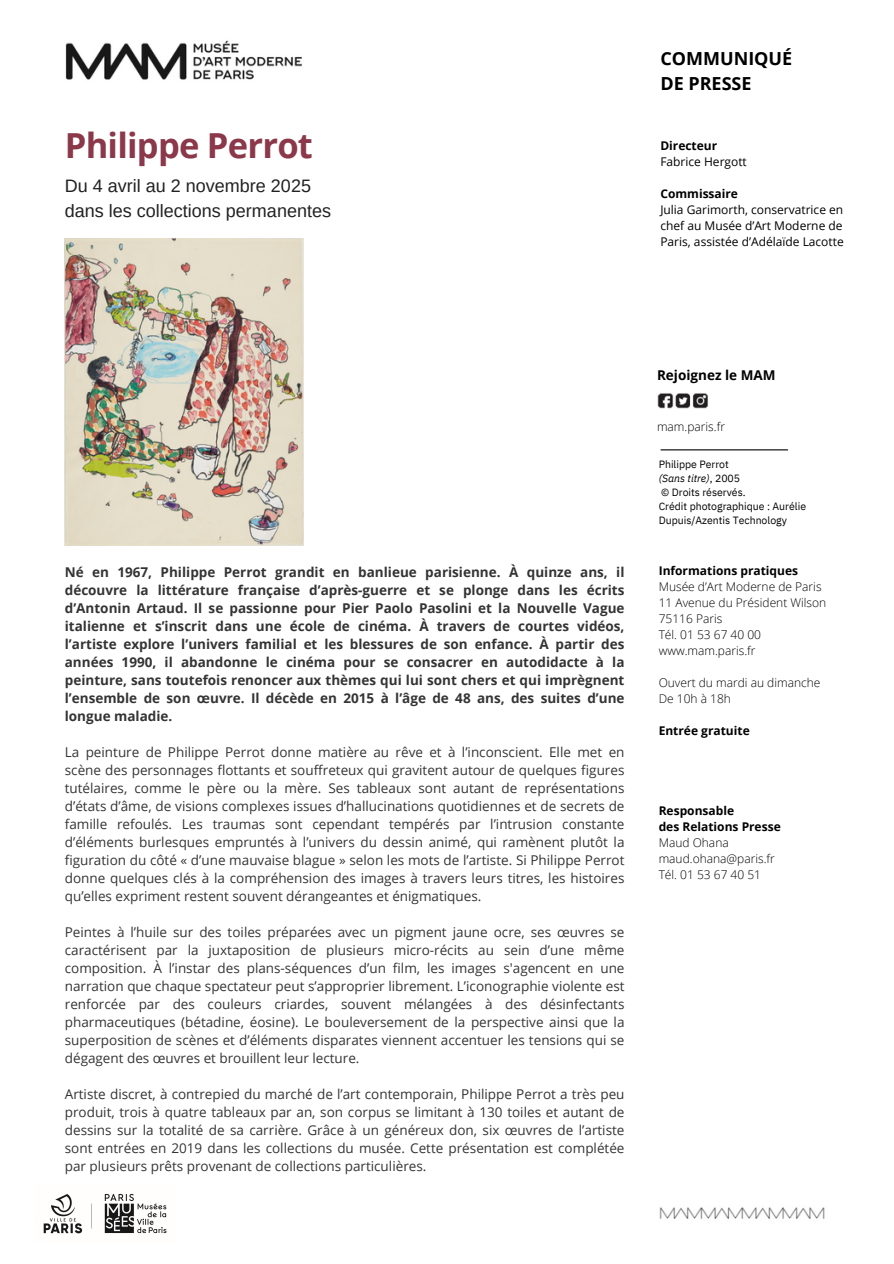
<style>
.page{position:relative;width:894px;height:1264px;background:#fff}
.page>*{position:absolute;margin:0;border:0;box-sizing:border-box;transform-origin:0 0}
.t1{font:700 34.5px "Open Sans";letter-spacing:-.02em;color:#8b384b}
.t2{font:18px/24.8px "Arimo";color:#212121}
.t3{font:700 18px/25px "Open Sans";color:#000}
.t4{font:13.5px/18px "Open Sans";color:#000;text-align:justify}
.t5{font:700 13.5px/18px "Open Sans";color:#000;text-align:justify}
.t6{font:300 12px "Open Sans";color:#000}
.t7{font:12px/16px "Open Sans";color:#000;text-align:justify}
.t8{font:700 12px "Open Sans";color:#000}
.t9{font:10.5px/14px "IBM Plex Sans";color:#000}
.t10{font:italic 10.5px "IBM Plex Sans";color:#000}
.s1{font-style:normal}
</style>
<div class="page">
<img style="left:65px;top:40px;width:237px;height:40px">
<img style="left:659px;top:1207px;width:166px;height:12px">
<img style="left:657px;top:393px;width:51px;height:16px">
<img style="left:43px;top:1193px;width:124px;height:41px">
<hr style="left:660px;top:449px;width:127px;height:1px;background:#000">
<img style="left:65px;top:238px;width:238px;height:307px">
<p class="t1" style="left:65px;top:121px;width:249px">Philippe Perrot</p>
<p class="t2" style="left:65px;top:174px;width:268px">Du 4 avril au 2 novembre 2025 dans les collections permanentes</p>
<p class="t3" style="left:660px;top:46px;width:133px">COMMUNIQUÉ<br>DE PRESSE</p>
<p class="t8" style="left:660px;top:137px;width:58px">Directeur</p>
<p class="t7" style="left:660px;top:154px;width:88px">Fabrice Hergott</p>
<p class="t8" style="left:660px;top:185px;width:79px">Commissaire</p>
<p class="t7" style="left:660px;top:202px;width:185px">Julia Garimorth, conservatrice en chef au Musée d’Art Moderne de Paris, assistée d’Adélaïde Lacotte</p>
<p class="t5" style="left:65px;top:562px;width:561px">Né en 1967, Philippe Perrot grandit en banlieue parisienne. À quinze ans, il découvre la littérature française d’après-guerre et se plonge dans les écrits d’Antonin Artaud. Il se passionne pour Pier Paolo Pasolini et la Nouvelle Vague italienne et s’inscrit dans une école de cinéma. À travers de courtes vidéos, l’artiste explore l’univers familial et les blessures de son enfance. À partir des années 1990, il abandonne le cinéma pour se consacrer en autodidacte à la peinture, sans toutefois renoncer aux thèmes qui lui sont chers et qui imprègnent l’ensemble de son œuvre. Il décède en 2015 à l’âge de 48 ans, des suites d’une longue maladie.</p>
<p class="t4" style="left:65px;top:742px;width:561px">La peinture de Philippe Perrot donne matière au rêve et à l’inconscient. Elle met en scène des personnages flottants et souffreteux qui gravitent autour de quelques figures tutélaires, comme le père ou la mère. Ses tableaux sont autant de représentations d’états d’âme, de visions complexes issues d’hallucinations quotidiennes et de secrets de famille refoulés. Les traumas sont cependant tempérés par l’intrusion constante d’éléments burlesques empruntés à l’univers du dessin animé, qui ramènent plutôt la figuration du côté « d’une mauvaise blague » selon les mots de l’artiste. Si Philippe Perrot donne quelques clés à la compréhension des images à travers leurs titres, les histoires qu’elles expriment restent souvent dérangeantes et énigmatiques.</p>
<p class="t4" style="left:65px;top:922px;width:561px">Peintes à l’huile sur des toiles préparées avec un pigment jaune ocre, ses œuvres se caractérisent par la juxtaposition de plusieurs micro-récits au sein d’une même composition. À l’instar des plans-séquences d’un film, les images s'agencent en une narration que chaque spectateur peut s’approprier librement. L’iconographie violente est renforcée par des couleurs criardes, souvent mélangées à des désinfectants pharmaceutiques (bétadine, éosine). Le bouleversement de la perspective ainsi que la superposition de scènes et d’éléments disparates viennent accentuer les tensions qui se dégagent des œuvres et brouillent leur lecture.</p>
<p class="t4" style="left:65px;top:1084px;width:561px">Artiste discret, à contrepied du marché de l’art contemporain, Philippe Perrot a très peu produit, trois à quatre tableaux par an, son corpus se limitant à 130 toiles et autant de dessins sur la totalité de sa carrière. Grâce à un généreux don, six œuvres de l’artiste sont entrées en 2019 dans les collections du musée. Cette présentation est complétée par plusieurs prêts provenant de collections particulières.</p>
<p class="t5" style="left:656px;top:366px;width:120px">Rejoignez le MAM</p>
<h1 class="t6" style="left:656px;top:417px;width:69px">mam.paris.fr</h1>
<p class="t9" style="left:658px;top:457px;width:72px">Philippe Perrot</p>
<p class="t10" style="left:658px;top:471px;width:83px">(Sans titre)<span class="s1">, 2005</span></p>
<p class="t9" style="left:661px;top:485px;width:86px">© Droits réservés.</p>
<p class="t9" style="left:658px;top:499px;width:149px">Crédit photographique : Aurélie<br>Dupuis/Azentis Technology</p>
<h3 class="t8" style="left:658px;top:562px;width:141px">Informations pratiques</h3>
<p class="t6" style="left:658px;top:578px;width:164px">Musée d’Art Moderne de Paris</p>
<h4 class="t6" style="left:658px;top:594px;width:169px">11 Avenue du Président Wilson</h4>
<h5 class="t6" style="left:658px;top:610px;width:65px">75116 Paris</h5>
<h5 class="t6" style="left:658px;top:626px;width:104px">Tél. 01 53 67 40 00</h5>
<h5 class="t6" style="left:658px;top:642px;width:98px">www.mam.paris.fr</h5>
<p class="t6" style="left:658px;top:674px;width:163px">Ouvert du mardi au dimanche</p>
<h2 class="t6" style="left:658px;top:690px;width:74px">De 10h à 18h</h2>
<p class="t8" style="left:658px;top:722px;width:93px">Entrée gratuite</p>
<p class="t8" style="left:658px;top:802px;width:77px">Responsable</p>
<p class="t8" style="left:658px;top:818px;width:123px">des Relations Presse</p>
<p class="t6" style="left:658px;top:834px;width:72px">Maud Ohana</p>
<h4 class="t6" style="left:658px;top:850px;width:118px">maud.ohana@paris.fr</h4>
<p class="t6" style="left:658px;top:866px;width:104px">Tél. 01 53 67 40 51</p>
</div>
